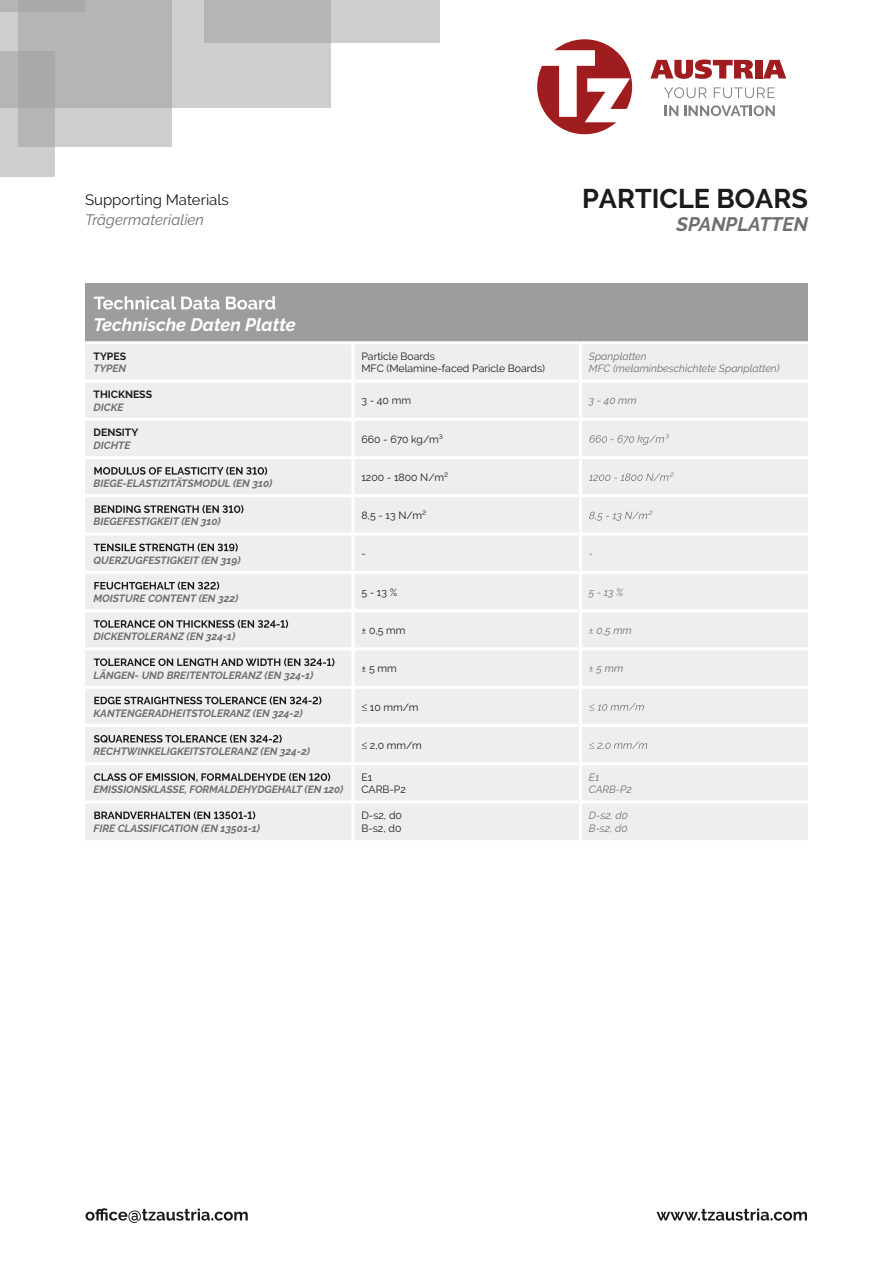
<style>
.page{position:relative;width:893px;height:1263px;background:#fff}
.page>*{position:absolute;margin:0;border:0;box-sizing:border-box;transform-origin:0 0}
.t1{font:700 27px "Raleway";color:#1b1b1a}
.t2{font:italic 700 19.5px "Raleway";color:#706f6f}
.t3{font:italic 700 18px "Raleway";color:#fff}
.t4{font:15px "Raleway";color:#1b1b1a}
.t5{font:italic 15px "Raleway";color:#706f6f}
.t6{font:italic 700 10.5px "Raleway";color:#706f6f}
.t7{font:10.5px/12.6px "Raleway";color:#1b1b1a}
.t8{font:italic 10.5px/12.6px "Raleway";color:#706f6f}
.t9{font:700 10.5px "Raleway";color:#1b1b1a}
</style>
<div class="page">
<div style="left:0;top:0;width:331px;height:107px;background:#cececd"></div>
<div style="left:18px;top:0;width:153px;height:147px;background:linear-gradient(to bottom,#adadac,#cacac9)"></div>
<div style="left:0;top:0;width:85px;height:11px;background:#a9a9a8"></div>
<div style="left:204px;top:0;width:235px;height:43px;background:linear-gradient(to right,#aeaead,#d3d3d2)"></div>
<svg style="left:0;top:52px;width:55px;height:125px;background:#b9b9b8"></svg>
<svg style="left:85px;top:1208px;width:163px;height:15px"></svg>
<svg style="left:656px;top:1208px;width:151px;height:12px"></svg>
<div style="left:85px;top:283px;width:723px;height:60px;background:#9d9d9c"></div>
<div style="left:85px;top:344px;width:723px;height:496px;background:#edefef"></div>
<hr style="left:85px;top:379px;width:268px;height:3px;background:#fff">
<hr style="left:85px;top:341px;width:268px;height:3px;background:#fff">
<hr style="left:353px;top:341px;width:227px;height:3px;background:#fff">
<hr style="left:580px;top:341px;width:228px;height:3px;background:#fff">
<hr style="left:351px;top:344px;width:3px;height:35px;background:#fff">
<hr style="left:580px;top:379px;width:228px;height:3px;background:#fff">
<hr style="left:579px;top:344px;width:3px;height:35px;background:#fff">
<hr style="left:353px;top:379px;width:227px;height:3px;background:#fff">
<hr style="left:351px;top:382px;width:3px;height:36px;background:#fff">
<hr style="left:579px;top:382px;width:3px;height:36px;background:#fff">
<hr style="left:85px;top:418px;width:268px;height:3px;background:#fff">
<hr style="left:353px;top:418px;width:227px;height:3px;background:#fff">
<hr style="left:351px;top:421px;width:3px;height:35px;background:#fff">
<hr style="left:580px;top:418px;width:228px;height:3px;background:#fff">
<hr style="left:579px;top:421px;width:3px;height:35px;background:#fff">
<hr style="left:85px;top:456px;width:268px;height:3px;background:#fff">
<hr style="left:353px;top:456px;width:227px;height:3px;background:#fff">
<hr style="left:351px;top:459px;width:3px;height:35px;background:#fff">
<hr style="left:580px;top:456px;width:228px;height:3px;background:#fff">
<hr style="left:579px;top:459px;width:3px;height:35px;background:#fff">
<hr style="left:85px;top:494px;width:268px;height:3px;background:#fff">
<hr style="left:353px;top:494px;width:227px;height:3px;background:#fff">
<hr style="left:351px;top:497px;width:3px;height:36px;background:#fff">
<hr style="left:580px;top:494px;width:228px;height:3px;background:#fff">
<hr style="left:579px;top:497px;width:3px;height:36px;background:#fff">
<hr style="left:85px;top:533px;width:268px;height:3px;background:#fff">
<hr style="left:353px;top:533px;width:227px;height:3px;background:#fff">
<hr style="left:351px;top:536px;width:3px;height:35px;background:#fff">
<hr style="left:580px;top:533px;width:228px;height:3px;background:#fff">
<hr style="left:579px;top:536px;width:3px;height:35px;background:#fff">
<hr style="left:85px;top:571px;width:268px;height:3px;background:#fff">
<hr style="left:353px;top:571px;width:227px;height:3px;background:#fff">
<hr style="left:351px;top:574px;width:3px;height:35px;background:#fff">
<hr style="left:580px;top:571px;width:228px;height:3px;background:#fff">
<hr style="left:579px;top:574px;width:3px;height:35px;background:#fff">
<hr style="left:85px;top:609px;width:268px;height:3px;background:#fff">
<hr style="left:353px;top:609px;width:227px;height:3px;background:#fff">
<hr style="left:351px;top:612px;width:3px;height:35px;background:#fff">
<hr style="left:580px;top:609px;width:228px;height:3px;background:#fff">
<hr style="left:579px;top:612px;width:3px;height:35px;background:#fff">
<hr style="left:85px;top:647px;width:268px;height:3px;background:#fff">
<hr style="left:353px;top:647px;width:227px;height:3px;background:#fff">
<hr style="left:351px;top:650px;width:3px;height:36px;background:#fff">
<hr style="left:580px;top:647px;width:228px;height:3px;background:#fff">
<hr style="left:579px;top:650px;width:3px;height:36px;background:#fff">
<hr style="left:85px;top:686px;width:268px;height:3px;background:#fff">
<hr style="left:353px;top:686px;width:227px;height:3px;background:#fff">
<hr style="left:351px;top:689px;width:3px;height:35px;background:#fff">
<hr style="left:580px;top:686px;width:228px;height:3px;background:#fff">
<hr style="left:579px;top:689px;width:3px;height:35px;background:#fff">
<hr style="left:85px;top:724px;width:268px;height:3px;background:#fff">
<hr style="left:353px;top:724px;width:227px;height:3px;background:#fff">
<hr style="left:351px;top:727px;width:3px;height:35px;background:#fff">
<hr style="left:580px;top:724px;width:228px;height:3px;background:#fff">
<hr style="left:579px;top:727px;width:3px;height:35px;background:#fff">
<hr style="left:85px;top:762px;width:268px;height:3px;background:#fff">
<hr style="left:353px;top:762px;width:227px;height:3px;background:#fff">
<hr style="left:351px;top:765px;width:3px;height:35px;background:#fff">
<hr style="left:580px;top:762px;width:228px;height:3px;background:#fff">
<hr style="left:579px;top:765px;width:3px;height:35px;background:#fff">
<hr style="left:85px;top:800px;width:268px;height:3px;background:#fff">
<hr style="left:353px;top:800px;width:227px;height:3px;background:#fff">
<hr style="left:351px;top:803px;width:3px;height:37px;background:#fff">
<hr style="left:580px;top:800px;width:228px;height:3px;background:#fff">
<hr style="left:579px;top:803px;width:3px;height:37px;background:#fff">
<svg style="left:94px;top:296px;width:126px;height:14px"></svg>
<svg style="left:226px;top:296px;width:49px;height:14px"></svg>
<svg style="left:589px;top:434px;width:80px;height:11px"></svg>
<svg style="left:94px;top:467px;width:173px;height:8px"></svg>
<svg style="left:589px;top:472px;width:84px;height:9px"></svg>
<svg style="left:94px;top:505px;width:149px;height:8px"></svg>
<svg style="left:589px;top:511px;width:63px;height:10px"></svg>
<svg style="left:94px;top:543px;width:144px;height:9px"></svg>
<svg style="left:94px;top:581px;width:125px;height:9px"></svg>
<svg style="left:94px;top:620px;width:194px;height:8px;background:#989a99"></svg>
<svg style="left:94px;top:658px;width:240px;height:8px;background:#9a9b9b"></svg>
<svg style="left:94px;top:696px;width:227px;height:9px;background:#a0a1a1"></svg>
<svg style="left:362px;top:704px;width:5px;height:6px"></svg>
<svg style="left:589px;top:703px;width:55px;height:8px"></svg>
<svg style="left:94px;top:734px;width:188px;height:9px;background:#9fa1a0"></svg>
<svg style="left:362px;top:742px;width:5px;height:7px"></svg>
<svg style="left:589px;top:741px;width:58px;height:9px"></svg>
<svg style="left:94px;top:773px;width:236px;height:9px;background:#a1a2a2"></svg>
<svg style="left:94px;top:811px;width:161px;height:9px"></svg>
<svg style="left:537px;top:39px;width:95px;height:95px"></svg>
<svg style="left:650px;top:60px;width:103px;height:19px"></svg>
<div style="left:755px;top:60px;width:7px;height:18px;background:#9f1c1f"></div>
<svg style="left:763px;top:60px;width:23px;height:18px"></svg>
<svg style="left:664px;top:87px;width:43px;height:11px"></svg>
<svg style="left:714px;top:87px;width:61px;height:11px"></svg>
<svg style="left:665px;top:105px;width:13px;height:11px"></svg>
<svg style="left:684px;top:105px;width:91px;height:11px"></svg>
<h3 class="t4" style="left:85px;top:191px;width:145px">Supporting Materials</h3>
<h3 class="t5" style="left:85px;top:211px;width:120px">Trägermaterialien</h3>
<h3 class="t3" style="left:94px;top:314px;width:204px">Technische Daten Platte</h3>
<p class="t9" style="left:94px;top:350px;width:34px">TYPES</p>
<p class="t6" style="left:94px;top:363px;width:34px">TYPEN</p>
<p class="t9" style="left:94px;top:388px;width:60px">THICKNESS</p>
<p class="t6" style="left:94px;top:401px;width:31px">DICKE</p>
<p class="t9" style="left:94px;top:427px;width:46px">DENSITY</p>
<p class="t6" style="left:94px;top:439px;width:38px">DICHTE</p>
<p class="t6" style="left:94px;top:477px;width:180px">BIEGE-ELASTIZITÄTSMODUL (EN 310)</p>
<p class="t6" style="left:94px;top:516px;width:129px">BIEGEFESTIGKEIT (EN 310)</p>
<p class="t6" style="left:94px;top:554px;width:149px">QUERZUGFESTIGKEIT (EN 319)</p>
<p class="t6" style="left:94px;top:592px;width:146px">MOISTURE CONTENT (EN 322)</p>
<p class="t6" style="left:94px;top:630px;width:143px">DICKENTOLERANZ (EN 324-1)</p>
<h1 class="t1" style="left:582px;top:183px;width:227px">PARTICLE BOARS</h1>
<h2 class="t2" style="left:676px;top:213px;width:133px">SPANPLATTEN</h2>
<p class="t7" style="left:361px;top:350px;width:185px">Particle Boards<br>MFC (Melamine-faced Paricle Boards)</p>
<p class="t8" style="left:589px;top:350px;width:192px">Spanplatten<br>MFC (melaminbeschichtete Spanplatten)</p>
<p class="t7" style="left:361px;top:394px;width:51px">3 - 40 mm</p>
<p class="t8" style="left:589px;top:394px;width:49px">3 - 40 mm</p>
<p class="t7" style="left:361px;top:433px;width:83px">660 - 670 kg/m³</p>
<p class="t7" style="left:361px;top:471px;width:88px">1200 - 1800 N/m²</p>
<p class="t7" style="left:361px;top:509px;width:66px">8,5 - 13 N/m²</p>
<p class="t7" style="left:361px;top:547px;width:6px">-</p>
<p class="t8" style="left:589px;top:547px;width:6px">-</p>
<p class="t7" style="left:361px;top:586px;width:37px">5 - 13 %</p>
<p class="t8" style="left:589px;top:586px;width:36px">5 - 13 %</p>
<p class="t7" style="left:361px;top:624px;width:46px">± 0,5 mm</p>
<p class="t8" style="left:589px;top:624px;width:44px">± 0,5 mm</p>
<p class="t6" style="left:94px;top:669px;width:221px">LÄNGEN- UND BREITENTOLERANZ (EN 324-1)</p>
<p class="t7" style="left:361px;top:662px;width:37px">± 5 mm</p>
<p class="t8" style="left:589px;top:662px;width:36px">± 5 mm</p>
<p class="t6" style="left:94px;top:707px;width:211px">KANTENGERADHEITSTOLERANZ (EN 324-2)</p>
<p class="t7" style="left:370px;top:700px;width:50px">10 mm/m</p>
<p class="t6" style="left:94px;top:745px;width:218px">RECHTWINKELIGKEITSTOLERANZ (EN 324-2)</p>
<p class="t6" style="left:94px;top:784px;width:251px">EMISSIONSKLASSE, FORMALDEHYDGEHALT (EN 120)</p>
<p class="t6" style="left:94px;top:822px;width:168px">FIRE CLASSIFICATION (EN 13501-1)</p>
<p class="t7" style="left:370px;top:739px;width:53px">2,0 mm/m</p>
<p class="t7" style="left:361px;top:771px;width:46px">E1<br>CARB-P2</p>
<p class="t8" style="left:589px;top:771px;width:44px">E1<br>CARB-P2</p>
<p class="t7" style="left:361px;top:809px;width:42px">D-s2, d0<br>B-s2, d0</p>
<p class="t8" style="left:589px;top:809px;width:41px">D-s2, d0<br>B-s2, d0</p>
</div>
